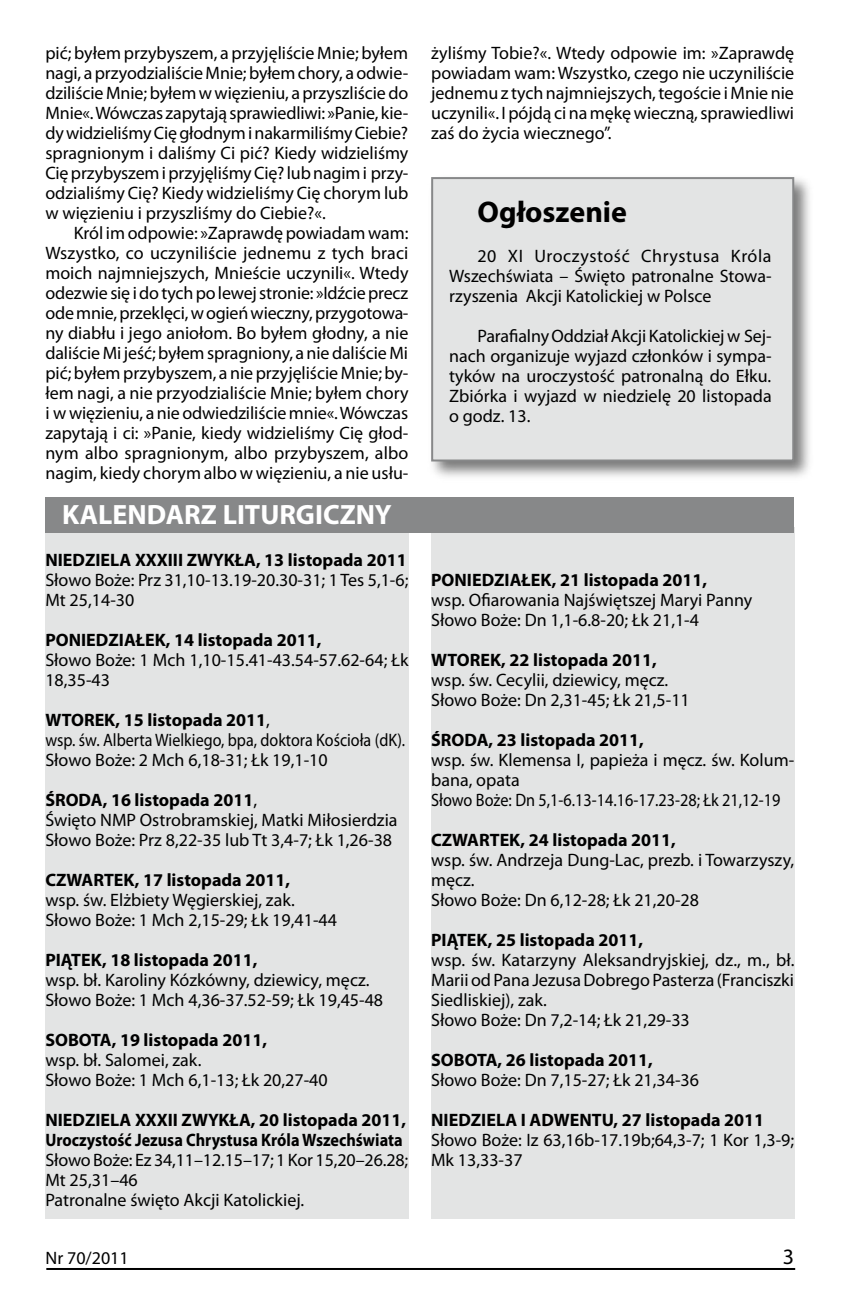
<style>
.page{position:relative;width:851px;height:1304px;background:#fff}
.page>*{position:absolute;margin:0;border:0;box-sizing:border-box;transform-origin:0 0}
.t1{font:700 30px "Myriad Pro";color:#000}
.t2{font:700 28px "Myriad Pro";color:#fff}
.t3{font:18px/20px "Myriad Pro";color:#000}
.t4{font:700 18px/20px "Myriad Pro";color:#000}
.s1{font-weight:700}
</style>
<div class="page">
<hr style="left:46px;top:1268px;width:749px;height:2px;background:#000">
<div style="left:431px;top:527px;width:363px;height:692px;background:#e3e4e4"></div>
<div style="left:427px;top:172px;width:388px;height:311px;background:#000;opacity:.53"></div>
<div style="left:432px;top:178px;width:361px;height:282px;background:#e3e4e4"></div>
<div style="left:431px;top:177px;width:363px;height:284px;border:2px solid #878889"></div>
<div style="left:45px;top:527px;width:363px;height:692px;background:#e3e4e4"></div>
<div style="left:370px;top:497px;width:424px;height:36px;background:#878889"></div>
<div style="left:45px;top:497px;width:363px;height:36px;background:#878889"></div>
<p class="t3" style="left:45px;top:43px;width:364px;text-align:justify">pić; byłem przybyszem, a przyjęliście Mnie; byłem nagi, a przyodzialiście Mnie; byłem chory, a odwie&shy;dziliście Mnie; byłem w więzieniu, a przyszliście do Mnie«. Wówczas zapytają sprawiedliwi: »Panie, kie&shy;dy widzieliśmy Cię głodnym i nakarmiliśmy Ciebie? spragnionym i daliśmy Ci pić? Kiedy widzieliśmy Cię przybyszem i przyjęliśmy Cię? lub nagim i przy&shy;odzialiśmy Cię? Kiedy widzieliśmy Cię chorym lub w więzieniu i przyszliśmy do Ciebie?«.</p>
<p class="t3" style="left:45px;top:223px;width:364px;text-align:justify;text-indent:28px">Król im odpowie: »Zaprawdę powiadam wam:<br>Wszystko, co uczyniliście jednemu z tych braci moich najmniejszych, Mnieście uczynili«. Wtedy odezwie się i do tych po lewej stronie: »Idźcie precz ode mnie, przeklęci, w ogień wieczny, przygotowa&shy;ny diabłu i jego aniołom. Bo byłem głodny, a nie daliście Mi jeść; byłem spragniony, a nie daliście Mi pić; byłem przybyszem, a nie przyjęliście Mnie; by&shy;łem nagi, a nie przyodzialiście Mnie; byłem chory i w więzieniu, a nie odwiedziliście mnie«. Wówczas zapytają i ci: »Panie, kiedy widzieliśmy Cię głod&shy;nym albo spragnionym, albo przybyszem, albo nagim, kiedy chorym albo w więzieniu, a nie usłu-</p>
<h2 class="t2" style="left:62px;top:496px;width:331px">KALENDARZ LITURGICZNY</h2>
<p class="t4" style="left:45px;top:550px;width:363px">NIEDZIELA XXXIII ZWYKŁA, 13 listopada 2011</p>
<p class="t3" style="left:45px;top:570px;width:364px">Słowo Boże: Prz 31,10-13.19-20.30-31; 1 Tes 5,1-6;<br>Mt 25,14-30</p>
<p class="t4" style="left:45px;top:630px;width:277px">PONIEDZIAŁEK, 14 listopada 2011,</p>
<p class="t3" style="left:45px;top:650px;width:364px">Słowo Boże: 1 Mch 1,10-15.41-43.54-57.62-64; Łk<br>18,35-43</p>
<p class="t3" style="left:45px;top:710px;width:361px"><span class="s1">WTOREK, 15 listopada 2011</span>,<br>wsp. św. Alberta Wielkiego, bpa, doktora Kościoła (dK).<br>Słowo Boże: 2 Mch 6,18-31; Łk 19,1-10</p>
<p class="t3" style="left:45px;top:790px;width:353px"><span class="s1">ŚRODA, 16 listopada 2011</span>,<br>Święto NMP Ostrobramskiej, Matki Miłosierdzia<br>Słowo Boże: Prz 8,22-35 lub Tt 3,4-7; Łk 1,26-38</p>
<p class="t4" style="left:45px;top:870px;width:246px">CZWARTEK, 17 listopada 2011,</p>
<p class="t3" style="left:45px;top:890px;width:293px">wsp. św. Elżbiety Węgierskiej, zak.<br>Słowo Boże: 1 Mch 2,15-29; Łk 19,41-44</p>
<p class="t4" style="left:45px;top:950px;width:213px">PIĄTEK, 18 listopada 2011,</p>
<p class="t3" style="left:45px;top:970px;width:339px">wsp. bł. Karoliny Kózkówny, dziewicy, męcz.<br>Słowo Boże: 1 Mch 4,36-37.52-59; Łk 19,45-48</p>
<p class="t4" style="left:45px;top:1030px;width:223px">SOBOTA, 19 listopada 2011,</p>
<p class="t3" style="left:45px;top:1050px;width:284px">wsp. bł. Salomei, zak.<br>Słowo Boże: 1 Mch 6,1-13; Łk 20,27-40</p>
<p class="t4" style="left:45px;top:1110px;width:362px">NIEDZIELA XXXII ZWYKŁA, 20 listopada 2011,<br>Uroczystość Jezusa Chrystusa Króla Wszechświata</p>
<p class="t3" style="left:45px;top:1150px;width:364px">Słowo Boże: Ez 34,11–12.15–17; 1 Kor 15,20–26.28;<br>Mt 25,31–46<br>Patronalne święto Akcji Katolickiej.</p>
<p class="t3" style="left:45px;top:1248px;width:85px">Nr 70/2011</p>
<p class="t3" style="left:431px;top:43px;width:364px;text-align:justify">żyliśmy Tobie?«. Wtedy odpowie im: »Zaprawdę powiadam wam: Wszystko, czego nie uczyniliście jednemu z tych najmniejszych, tegoście i Mnie nie uczynili«. I pójdą ci na mękę wieczną, sprawiedliwi zaś do życia wiecznego”.</p>
<h1 class="t1" style="left:477px;top:192px;width:151px">Ogłoszenie</h1>
<p class="t3" style="left:449px;top:245px;width:324px;text-align:justify;text-indent:28px">20 XI Uroczystość Chrystusa Króla Wszechświata – Święto patronalne Stowa&shy;rzyszenia Akcji Katolickiej w Polsce</p>
<p class="t3" style="left:449px;top:325px;width:324px;text-align:justify;text-indent:28px">Parafialny Oddział Akcji Katolickiej w Sej&shy;nach organizuje wyjazd członków i sympa&shy;tyków na uroczystość patronalną do Ełku.<br>Zbiórka i wyjazd w niedzielę 20 listopada o godz. 13.</p>
<p class="t4" style="left:431px;top:570px;width:277px">PONIEDZIAŁEK, 21 listopada 2011,</p>
<p class="t3" style="left:431px;top:590px;width:322px">wsp. Ofiarowania Najświętszej Maryi Panny<br>Słowo Boże: Dn 1,1-6.8-20; Łk 21,1-4</p>
<p class="t4" style="left:431px;top:650px;width:227px">WTOREK, 22 listopada 2011,</p>
<p class="t3" style="left:431px;top:670px;width:260px">wsp. św. Cecylii, dziewicy, męcz.<br>Słowo Boże: Dn 2,31-45; Łk 21,5-11</p>
<p class="t4" style="left:431px;top:730px;width:214px">ŚRODA, 23 listopada 2011,</p>
<p class="t3" style="left:431px;top:750px;width:364px">wsp. św. Klemensa I, papieża i męcz. św. Kolum&shy;bana, opata<br>Słowo Boże: Dn 5,1-6.13-14.16-17.23-28; Łk 21,12-19</p>
<p class="t4" style="left:431px;top:830px;width:246px">CZWARTEK, 24 listopada 2011,</p>
<p class="t3" style="left:431px;top:850px;width:364px">wsp. św. Andrzeja Dung-Lac, prezb. i Towarzyszy, męcz.<br>Słowo Boże: Dn 6,12-28; Łk 21,20-28</p>
<p class="t4" style="left:431px;top:930px;width:213px">PIĄTEK, 25 listopada 2011,</p>
<p class="t3" style="left:431px;top:950px;width:365px">wsp. św. Katarzyny Aleksandryjskiej, dz., m., bł.<br>Marii od Pana Jezusa Dobrego Pasterza (Franciszki Siedliskiej), zak.<br>Słowo Boże: Dn 7,2-14; Łk 21,29-33</p>
<p class="t4" style="left:431px;top:1050px;width:223px">SOBOTA, 26 listopada 2011,</p>
<p class="t3" style="left:431px;top:1070px;width:269px">Słowo Boże: Dn 7,15-27; Łk 21,34-36</p>
<p class="t4" style="left:431px;top:1110px;width:334px">NIEDZIELA I ADWENTU, 27 listopada 2011</p>
<p class="t3" style="left:431px;top:1130px;width:364px">Słowo Boże: Iz 63,16b-17.19b;64,3-7; 1 Kor 1,3-9;<br>Mk 13,33-37</p>
</div>
